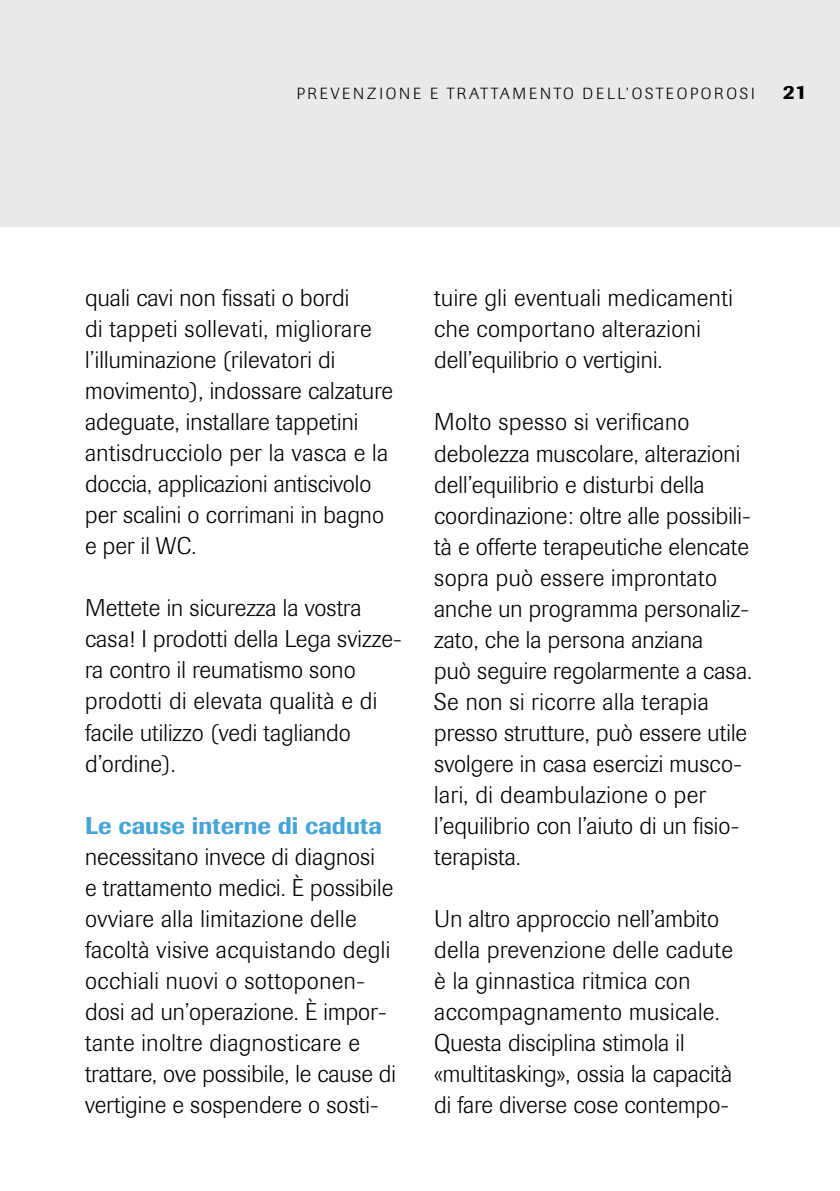
<style>
.page{position:relative;width:840px;height:1191px;background:#fff}
.page>*{position:absolute;margin:0;border:0;box-sizing:border-box;transform-origin:0 0}
.t1{font:300 24px/31px "Imago";letter-spacing:.005em;color:#000}
.t2{font:500 24px "Imago";letter-spacing:.005em;color:#44a4d8}
.t3{font:500 20px "Imago";color:#000}
.t4{font:300 16px "Imago";letter-spacing:.17em;color:#000}
</style>
<div class="page">
<div style="left:0;top:0;width:839px;height:227px;background:#e9e9e9"></div>
<p class="t4" style="left:296px;top:85px;width:459px">PREVENZIONE E TRATTAMENTO DELL’OSTEOPOROSI</p>
<p class="t3" style="left:782px;top:80px;width:25px">21</p>
<p class="t1" style="left:85px;top:283px;width:309px">quali cavi non fissati o bordi<br>di tappeti sollevati, migliorare l’illuminazione (rilevatori di movimento), indossare calzature adeguate, installare tappetini antisdrucciolo per la vasca e la doccia, applicazioni antiscivolo per scalini o corrimani in bagno e per il WC.</p>
<p class="t1" style="left:85px;top:593px;width:318px">Mettete in sicurezza la vostra casa! I prodotti della Lega svizze&shy;ra contro il reumatismo sono prodotti di elevata qualità e di facile utilizzo (vedi tagliando d’ordine).</p>
<p class="t2" style="left:85px;top:810px;width:298px">Le cause interne di caduta</p>
<p class="t1" style="left:85px;top:841px;width:312px">necessitano invece di diagnosi<br>e trattamento medici. È possibile ovviare alla limitazione delle facoltà visive acquistando degli occhiali nuovi o sottoponen&shy;dosi ad un’operazione. È impor&shy;tante inoltre diagnosticare e trattare, ove possibile, le cause di vertigine e sospendere o sosti-</p>
<p class="t1" style="left:434px;top:283px;width:300px">tuire gli eventuali medicamenti che comportano alterazioni dell’equilibrio o vertigini.</p>
<p class="t1" style="left:434px;top:407px;width:319px">Molto spesso si verificano debolezza muscolare, alterazioni dell’equilibrio e disturbi della coordinazione: oltre alle possibili&shy;tà e offerte terapeutiche elencate sopra può essere improntato anche un programma personaliz&shy;zato, che la persona anziana<br>può seguire regolarmente a casa.<br>Se non si ricorre alla terapia presso strutture, può essere utile svolgere in casa esercizi musco&shy;lari, di deambulazione o per l’equilibrio con l’aiuto di un fisio&shy;terapista.</p>
<p class="t1" style="left:434px;top:903px;width:300px">Un altro approccio nell’ambito della prevenzione delle cadute è la ginnastica ritmica con accompagnamento musicale.<br>Questa disciplina stimola il «multitasking», ossia la capacità di fare diverse cose contempo-</p>
</div>
